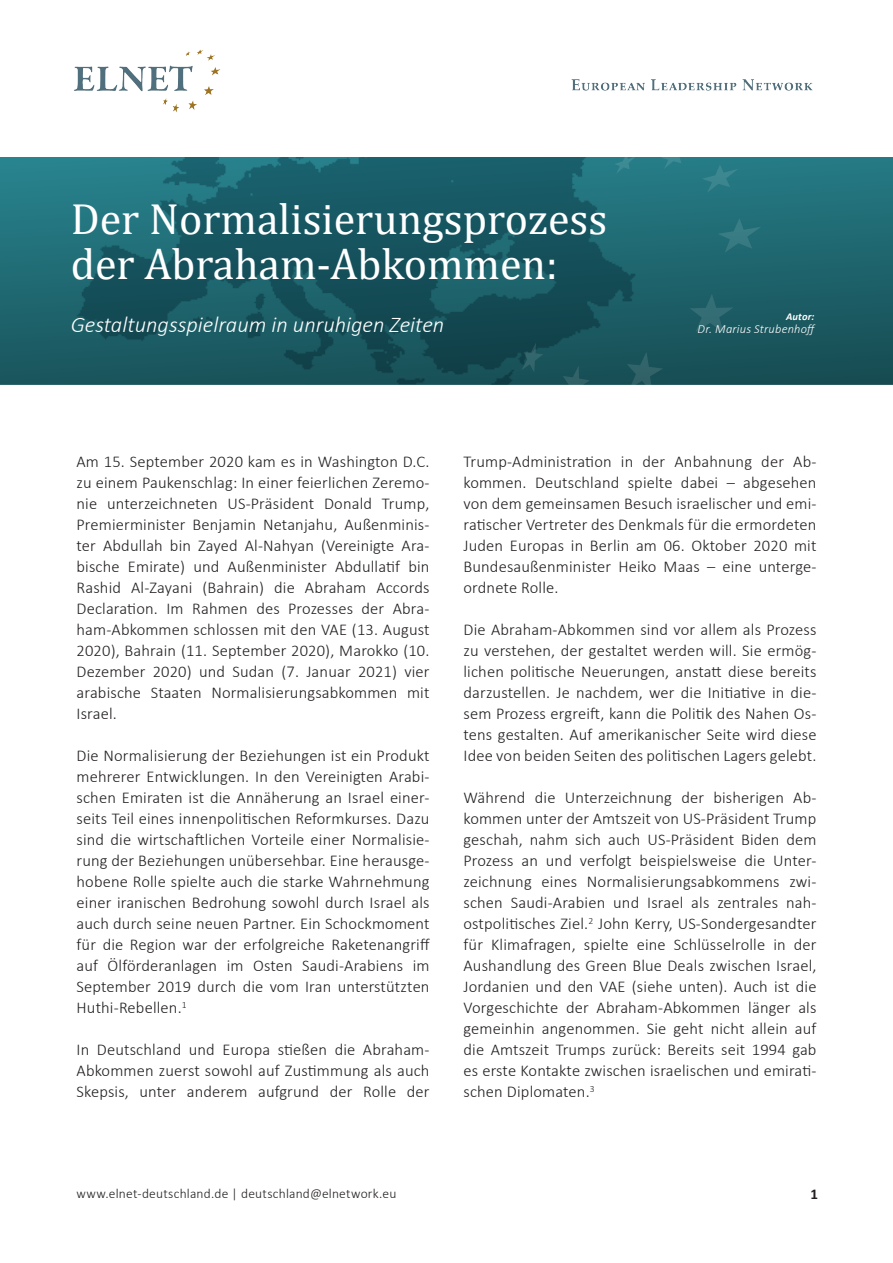
<style>
.page{position:relative;width:893px;height:1263px;background:#fff}
.page>*{position:absolute;margin:0;border:0;box-sizing:border-box;transform-origin:0 0}
.t1{font:43.95px/45px "Cambria";color:#fff}
.t2{font:italic 300 22.5px "Calibri";color:#fff}
.t3{font:300 16.5px/21px "Calibri";letter-spacing:.01em;color:#231f20;text-align:justify}
.t4{font:700 15px "Calibri";color:#231f20}
.t5{font:300 13.5px "Calibri";letter-spacing:.015em;color:#231f20}
.t6{font:italic 300 12.45px "Calibri";letter-spacing:.015em;color:#fff}
.t7{font:italic 700 10.5px "Calibri";letter-spacing:.015em;color:#fff}
</style>
<div class="page">
<svg style="left:0;top:157px;width:893px;height:228px;background:#1a5d66"></svg>
<img style="left:74px;top:49px;width:147px;height:63px">
<img style="left:571px;top:79px;width:242px;height:12px">
<svg style="left:614px;top:157px;width:22px;height:17px"></svg>
<svg style="left:661px;top:157px;width:28px;height:12px"></svg>
<svg style="left:702px;top:164px;width:110px;height:89px;background:#24727b"></svg>
<svg style="left:690px;top:280px;width:83px;height:55px;background:#1f5e66"></svg>
<svg style="left:623px;top:352px;width:51px;height:33px;background:#1f565c"></svg>
<svg style="left:521px;top:342px;width:69px;height:43px;background:#1b535a"></svg>
<h1 class="t1" style="left:71px;top:196px;width:538px">Der Normalisierungsprozess der Abraham-Abkommen:</h1>
<h2 class="t2" style="left:71px;top:310px;width:375px">Gestaltungsspielraum in unruhigen Zeiten</h2>
<p class="t7" style="left:786px;top:309px;width:30px">Autor:</p>
<p class="t6" style="left:697px;top:321px;width:121px">Dr. Marius Strubenhoff</p>
<p class="t3" style="left:77px;top:451px;width:355px">Am 15. September 2020 kam es in Washington D.C. zu einem Paukenschlag: In einer feierlichen Zeremo&shy;nie unterzeichneten US-Präsident Donald Trump, Premierminister Benjamin Netanjahu, Außenminis&shy;ter Abdullah bin Zayed Al-Nahyan (Vereinigte Ara&shy;bische Emirate) und Außenminister Abdullatif bin Rashid Al-Zayani (Bahrain) die Abraham Accords Declaration. Im Rahmen des Prozesses der Abra&shy;ham-Abkommen schlossen mit den VAE (13. August 2020), Bahrain (11. September 2020), Marokko (10.<br>Dezember 2020) und Sudan (7. Januar 2021) vier arabische Staaten Normalisierungsabkommen mit Israel.</p>
<p class="t3" style="left:77px;top:745px;width:355px">Die Normalisierung der Beziehungen ist ein Produkt mehrerer Entwicklungen. In den Vereinigten Arabi&shy;schen Emiraten ist die Annäherung an Israel einer&shy;seits Teil eines innenpolitischen Reformkurses. Dazu sind die wirtschaftlichen Vorteile einer Normalisie&shy;rung der Beziehungen unübersehbar. Eine herausge&shy;hobene Rolle spielte auch die starke Wahrnehmung einer iranischen Bedrohung sowohl durch Israel als auch durch seine neuen Partner. Ein Schockmoment für die Region war der erfolgreiche Raketenangriff auf Ölförderanlagen im Osten Saudi-Arabiens im September 2019 durch die vom Iran unterstützten Huthi-Rebellen.<sup>1</sup></p>
<p class="t3" style="left:77px;top:1039px;width:355px">In Deutschland und Europa stießen die Abraham-Abkommen zuerst sowohl auf Zustimmung als auch Skepsis, unter anderem aufgrund der Rolle der</p>
<p class="t3" style="left:463px;top:451px;width:355px">Trump-Administration in der Anbahnung der Ab&shy;kommen. Deutschland spielte dabei – abgesehen von dem gemeinsamen Besuch israelischer und emi&shy;ratischer Vertreter des Denkmals für die ermordeten Juden Europas in Berlin am 06. Oktober 2020 mit Bundesaußenminister Heiko Maas – eine unterge&shy;ordnete Rolle.</p>
<p class="t3" style="left:463px;top:619px;width:354px">Die Abraham-Abkommen sind vor allem als Prozess zu verstehen, der gestaltet werden will. Sie ermög&shy;lichen politische Neuerungen, anstatt diese bereits darzustellen. Je nachdem, wer die Initiative in die&shy;sem Prozess ergreift, kann die Politik des Nahen Os&shy;tens gestalten. Auf amerikanischer Seite wird diese Idee von beiden Seiten des politischen Lagers gelebt.</p>
<p class="t3" style="left:463px;top:787px;width:355px">Während die Unterzeichnung der bisherigen Ab&shy;kommen unter der Amtszeit von US-Präsident Trump geschah, nahm sich auch US-Präsident Biden dem Prozess an und verfolgt beispielsweise die Unter&shy;zeichnung eines Normalisierungsabkommens zwi&shy;schen Saudi-Arabien und Israel als zentrales nah&shy;ostpolitisches Ziel.<sup>2</sup> John Kerry, US-Sondergesandter für Klimafragen, spielte eine Schlüsselrolle in der Aushandlung des Green Blue Deals zwischen Israel, Jordanien und den VAE (siehe unten). Auch ist die Vorgeschichte der Abraham-Abkommen länger als gemeinhin angenommen. Sie geht nicht allein auf die Amtszeit Trumps zurück: Bereits seit 1994 gab es erste Kontakte zwischen israelischen und emirati&shy;schen Diplomaten.<sup>3</sup></p>
<p class="t5" style="left:77px;top:1185px;width:321px">www.elnet-deutschland.de | deutschland@elnetwork.eu</p>
<p class="t4" style="left:810px;top:1184px;width:9px">1</p>
</div>
